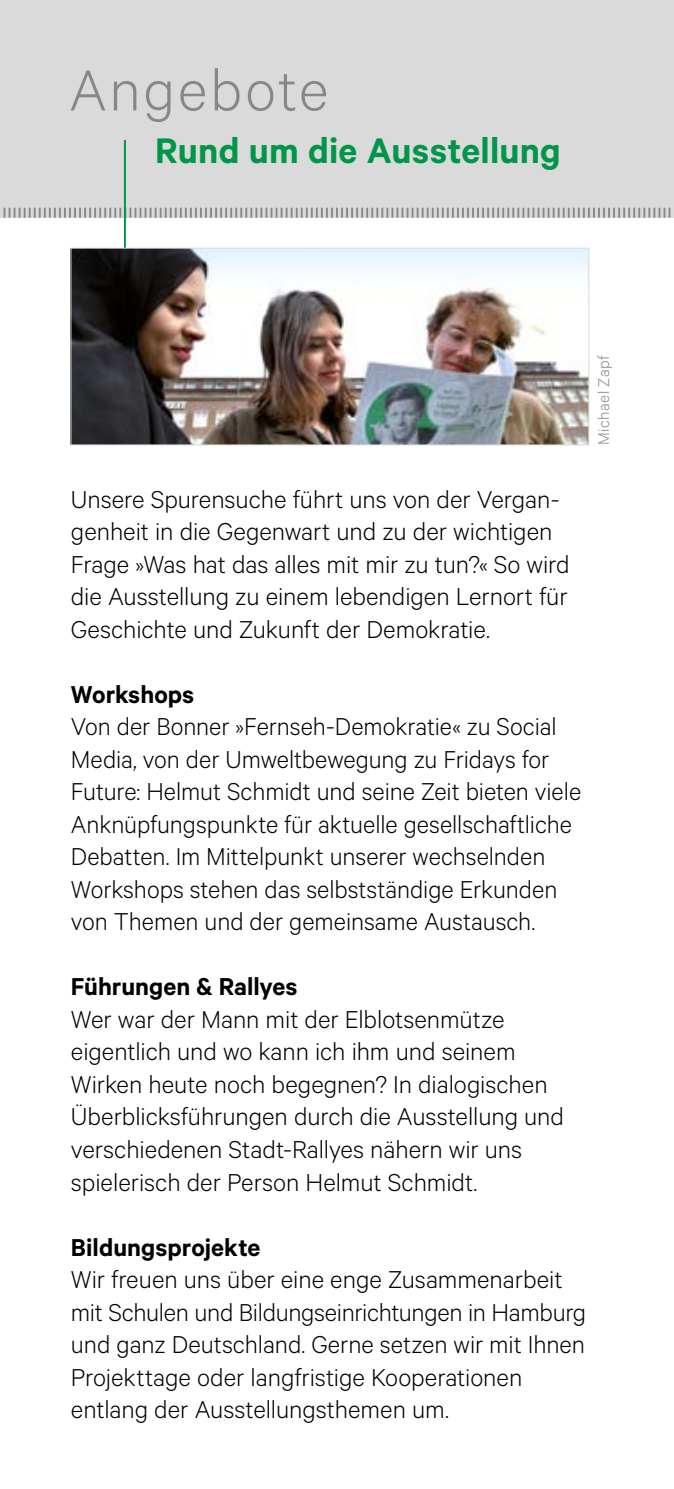
<style>
.page{position:relative;width:674px;height:1489px;background:#fff}
.page>*{position:absolute;margin:0;border:0;box-sizing:border-box;transform-origin:0 0}
.t1{font:300 65px "Calibre";letter-spacing:.04em;color:#878787}
.t2{font:600 40px "Calibre";letter-spacing:.005em;color:#009649}
.t3{font:300 27.5px/32.5px "Calibre";color:#000}
.t4{font:600 27.5px "Calibre";color:#000}
.t5{font:300 17.5px "Calibre";letter-spacing:.02em;color:#878787}
</style>
<div class="page">
<div style="left:0;top:0;width:673px;height:218px;background:#dadada"></div>
<svg style="left:4px;top:208px;width:666px;height:10px"></svg>
<hr style="left:124px;top:140px;width:2px;height:138px;background:#009649">
<img style="left:73px;top:250px;width:513px;height:193px">
<div style="left:71px;top:248px;width:517px;height:197px;border:1px solid #dadada"></div>
<h2 class="t1" style="left:69px;top:52px;width:261px">Angebote</h2>
<h2 class="t2" style="left:155px;top:127px;width:407px">Rund um die Ausstellung</h2>
<p class="t3" style="left:71px;top:481px;width:500px">Unsere Spurensuche führt uns von der Vergan&shy;genheit in die Gegenwart und zu der wichtigen Frage »Was hat das alles mit mir zu tun?« So wird die Ausstellung zu einem lebendigen Lernort für Geschichte und Zukunft der Demokratie.</p>
<p class="t5" style="left:593px;top:445px;width:91px;rotate:-90deg">Michael Zapf</p>
<h3 class="t4" style="left:71px;top:677px;width:125px">Workshops</h3>
<p class="t3" style="left:71px;top:709px;width:511px">Von der Bonner »Fernseh-Demokratie« zu Social Media, von der Umweltbewegung zu Fridays for Future: Helmut Schmidt und seine Zeit bieten viele Anknüpfungspunkte für aktuelle gesellschaftliche Debatten. Im Mittelpunkt unserer wechselnden Workshops stehen das selbstständige Erkunden von Themen und der gemeinsame Austausch.</p>
<h3 class="t4" style="left:71px;top:970px;width:228px">Führungen &amp; Rallyes</h3>
<p class="t3" style="left:71px;top:1001px;width:494px">Wer war der Mann mit der Elblotsenmütze eigentlich und wo kann ich ihm und seinem Wirken heute noch begegnen? In dialogischen Überblicksführungen durch die Ausstellung und verschiedenen Stadt-Rallyes nähern wir uns spielerisch der Person Helmut Schmidt.</p>
<h3 class="t4" style="left:71px;top:1230px;width:191px">Bildungsprojekte</h3>
<p class="t3" style="left:71px;top:1261px;width:516px">Wir freuen uns über eine enge Zusammenarbeit mit Schulen und Bildungseinrichtungen in Hamburg und ganz Deutschland. Gerne setzen wir mit Ihnen Projekttage oder langfristige Kooperationen entlang der Ausstellungsthemen um.</p>
</div>
